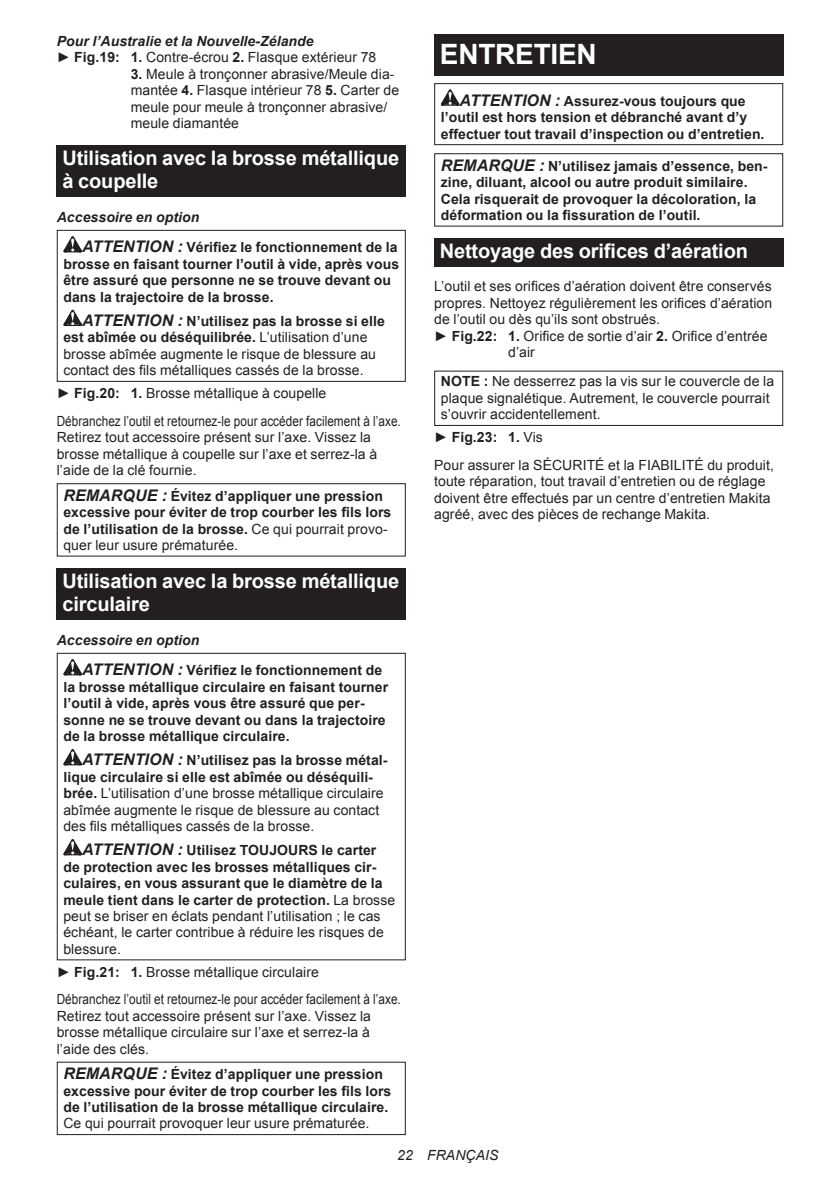
<style>
.page{position:relative;width:840px;height:1191px;background:#fff}
.page>*{position:absolute;margin:0;border:0;box-sizing:border-box;transform-origin:0 0}
.t1{font:700 28px "Arial";letter-spacing:-.01em;color:#fff}
.t2{font:700 20px/23.4px "Arial";letter-spacing:-.01em;color:#fff}
.t3{font:14px/16.4px "Arial";letter-spacing:.005em;color:#231f20}
.t4{font:700 14px/16.4px "Arial";letter-spacing:.005em;color:#231f20}
.t5{font:italic 700 14px/16.4px "Arial";letter-spacing:.005em;color:#231f20}
.t6{font:italic 14px "Arial";letter-spacing:.005em;color:#231f20}
.s1{font-weight:400;font-style:normal}
.s2{font-style:normal}
.s3{font-weight:700}
.s4{font-style:italic}
.s5{font-style:italic;font-size:16px}
.s6{font-weight:700;font-style:italic;font-size:16px}
.s7{font-weight:400}
</style>
<div class="page">
<div style="left:57px;top:145px;width:348px;height:52px;background:#231f20"></div>
<svg style="left:63px;top:236px;width:19px;height:16px"></svg>
<svg style="left:63px;top:310px;width:19px;height:16px"></svg>
<div style="left:57px;top:230px;width:348px;height:152px;border:1px solid #231f20"></div>
<div style="left:57px;top:483px;width:348px;height:73px;border:1px solid #231f20"></div>
<div style="left:57px;top:568px;width:348px;height:52px;background:#231f20"></div>
<svg style="left:63px;top:659px;width:19px;height:16px"></svg>
<svg style="left:63px;top:749px;width:19px;height:16px"></svg>
<svg style="left:63px;top:839px;width:19px;height:16px"></svg>
<div style="left:57px;top:653px;width:348px;height:307px;border:1px solid #231f20"></div>
<div style="left:57px;top:1061px;width:348px;height:74px;border:1px solid #231f20"></div>
<div style="left:434px;top:34px;width:348px;height:41px;background:#231f20"></div>
<svg style="left:440px;top:89px;width:19px;height:17px"></svg>
<div style="left:434px;top:83px;width:348px;height:62px;border:1px solid #231f20"></div>
<div style="left:434px;top:153px;width:348px;height:74px;border:1px solid #231f20"></div>
<div style="left:434px;top:238px;width:348px;height:28px;background:#231f20"></div>
<div style="left:434px;top:370px;width:348px;height:56px;border:1px solid #231f20"></div>
<p class="t5" style="left:57px;top:33px;width:321px">Pour l’Australie et la Nouvelle-Zélande<br><span class="s1">►</span> <span class="s2">Fig.19: 1.</span> <span class="s1">Contre-écrou</span> <span class="s2">2.</span> <span class="s1">Flasque extérieur 78</span></p>
<p class="t3" style="left:131px;top:66px;width:270px"><span class="s3">3.</span> Meule à tronçonner abrasive/Meule dia&shy;mantée <span class="s3">4.</span> Flasque intérieur 78 <span class="s3">5.</span> Carter de meule pour meule à tronçonner abrasive/ meule diamantée</p>
<h2 class="t2" style="left:62px;top:147px;width:338px">Utilisation avec la brosse métallique à coupelle</h2>
<p class="t4" style="left:82px;top:202px;width:317px;line-height:30.6px;text-indent:-25px"><span class="s4">Accessoire en option<br></span><span class="s5">ATTENTION :</span> Vérifiez le fonctionnement de la</p>
<p class="t4" style="left:63px;top:256px;width:337px">brosse en faisant tourner l’outil à vide, après vous être assuré que personne ne se trouve devant ou dans la trajectoire de la brosse.</p>
<p class="t3" style="left:63px;top:313px;width:323px;text-indent:19px"><span class="s6">ATTENTION :</span> <span class="s3">N’utilisez pas la brosse si elle est abîmée ou déséquilibrée.</span> L’utilisation d’une brosse abîmée augmente le risque de blessure au contact des fils métalliques cassés de la brosse.</p>
<p class="t3" style="left:57px;top:379px;width:345px;line-height:27.8px">► <span class="s3">Fig.20: 1.</span> Brosse métallique à coupelle<br>Débranchez l’outil et retournez-le pour accéder facilement à l’axe.</p>
<p class="t3" style="left:57px;top:429px;width:322px">Retirez tout accessoire présent sur l’axe. Vissez la brosse métallique à coupelle sur l’axe et serrez-la à l’aide de la clé fournie.</p>
<p class="t4" style="left:63px;top:488px;width:329px"><span class="s5">REMARQUE :</span> Évitez d’appliquer une pression excessive pour éviter de trop courber les fils lors de l’utilisation de la brosse. <span class="s7">Ce qui pourrait provo&shy;quer leur usure prématurée.</span></p>
<h2 class="t2" style="left:62px;top:570px;width:338px">Utilisation avec la brosse métallique circulaire</h2>
<p class="t4" style="left:82px;top:625px;width:301px;line-height:30.6px;text-indent:-25px"><span class="s4">Accessoire en option<br></span><span class="s5">ATTENTION :</span> Vérifiez le fonctionnement de</p>
<p class="t4" style="left:63px;top:679px;width:326px">la brosse métallique circulaire en faisant tourner l’outil à vide, après vous être assuré que per&shy;sonne ne se trouve devant ou dans la trajectoire de la brosse métallique circulaire.</p>
<p class="t3" style="left:63px;top:752px;width:325px;text-indent:19px"><span class="s6">ATTENTION :</span> <span class="s3">N’utilisez pas la brosse métal&shy;lique circulaire si elle est abîmée ou déséquili&shy;brée.</span> L’utilisation d’une brosse métallique circulaire abîmée augmente le risque de blessure au contact des fils métalliques cassés de la brosse.</p>
<p class="t4" style="left:63px;top:842px;width:333px;text-indent:19px"><span class="s5">ATTENTION :</span> Utilisez TOUJOURS le carter de protection avec les brosses métalliques cir&shy;culaires, en vous assurant que le diamètre de la meule tient dans le carter de protection. <span class="s7">La brosse peut se briser en éclats pendant l’utilisation ; le cas échéant, le carter contribue à réduire les risques de blessure.</span></p>
<p class="t3" style="left:57px;top:958px;width:345px;line-height:27.8px">► <span class="s3">Fig.21: 1.</span> Brosse métallique circulaire<br>Débranchez l’outil et retournez-le pour accéder facilement à l’axe.</p>
<p class="t3" style="left:57px;top:1008px;width:315px;text-align:justify">Retirez tout accessoire présent sur l’axe. Vissez la brosse métallique circulaire sur l’axe et serrez-la à l’aide des clés.</p>
<p class="t4" style="left:63px;top:1066px;width:329px"><span class="s5">REMARQUE :</span> Évitez d’appliquer une pression excessive pour éviter de trop courber les fils lors de l’utilisation de la brosse métallique circulaire.</p>
<p class="t3" style="left:63px;top:1115px;width:307px">Ce qui pourrait provoquer leur usure prématurée.</p>
<h1 class="t1" style="left:439px;top:35px;width:158px">ENTRETIEN</h1>
<p class="t4" style="left:440px;top:93px;width:325px;text-indent:19px"><span class="s5">ATTENTION :</span> Assurez-vous toujours que l’outil est hors tension et débranché avant d’y effectuer tout travail d’inspection ou d’entretien.</p>
<p class="t4" style="left:440px;top:158px;width:328px"><span class="s5">REMARQUE :</span> N’utilisez jamais d’essence, ben&shy;zine, diluant, alcool ou autre produit similaire.<br>Cela risquerait de provoquer la décoloration, la déformation ou la fissuration de l’outil.</p>
<h2 class="t2" style="left:439px;top:240px;width:309px">Nettoyage des orifices d’aération</h2>
<p class="t3" style="left:434px;top:278px;width:339px">L’outil et ses orifices d’aération doivent être conservés</p>
<p class="t3" style="left:434px;top:295px;width:339px">propres. Nettoyez régulièrement les orifices d’aération</p>
<p class="t3" style="left:434px;top:311px;width:227px">de l’outil ou dès qu’ils sont obstrués.</p>
<p class="t3" style="left:434px;top:327px;width:334px">► <span class="s3">Fig.22: 1.</span> Orifice de sortie d’air <span class="s3">2.</span> Orifice d’entrée</p>
<p class="t3" style="left:508px;top:344px;width:28px">d’air</p>
<p class="t3" style="left:440px;top:373px;width:334px"><span class="s3">NOTE :</span> Ne desserrez pas la vis sur le couvercle de la plaque signalétique. Autrement, le couvercle pourrait s’ouvrir accidentellement.</p>
<p class="t3" style="left:434px;top:423px;width:341px;line-height:27.8px">► <span class="s3">Fig.23: 1.</span> Vis<br>Pour assurer la SÉCURITÉ et la FIABILITÉ du produit,</p>
<p class="t3" style="left:434px;top:473px;width:338px">toute réparation, tout travail d’entretien ou de réglage doivent être effectués par un centre d’entretien Makita agréé, avec des pièces de rechange Makita.</p>
<p class="t6" style="left:397px;top:1146px;width:103px">22 FRANÇAIS</p>
</div>
